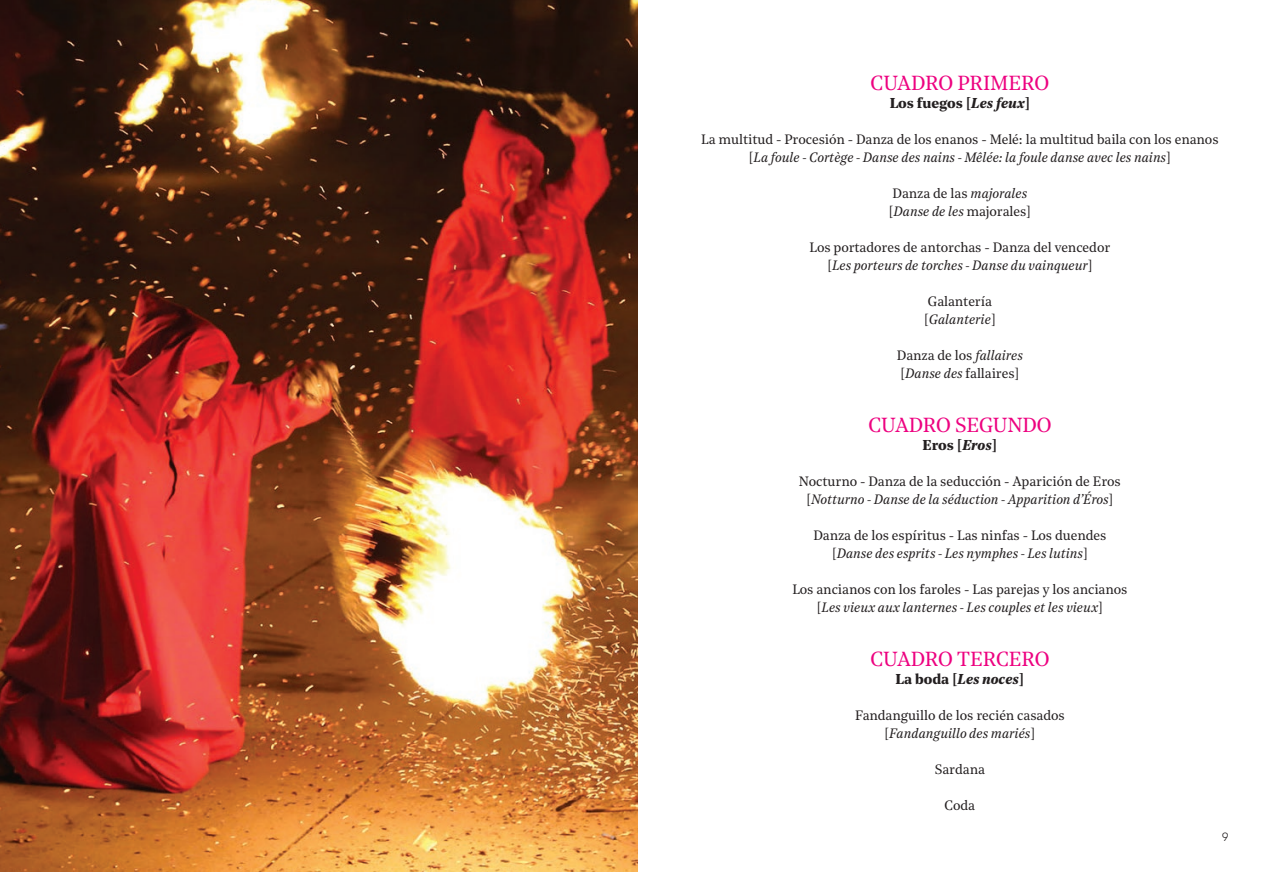
<style>
.page{position:relative;width:1276px;height:872px;background:#fff}
.page>*{position:absolute;margin:0;border:0;box-sizing:border-box;transform-origin:0 0}
.t1{font:20.25px "Noe Text";letter-spacing:-.005em;color:#ed0280}
.t2{font:700 14.25px "Noe Text";letter-spacing:-.005em;color:#231f20}
.t3{font:13.5px/18px "Noe Text";letter-spacing:-.005em;color:#231f20;text-align:center}
.t4{font:300 12px "Brown Pro";color:#231f20}
.s1{font-style:italic}
</style>
<div class="page">
<img style="left:0;top:0;width:638px;height:872px">
<h1 class="t1" style="left:870px;top:68px;width:180px">CUADRO PRIMERO</h1>
<p class="t2" style="left:889px;top:92px;width:142px">Los fuegos [<span class="s1">Les feux</span>]</p>
<p class="t3" style="left:701px;top:130px;width:519px">La multitud - Procesión - Danza de los enanos - Melé: la multitud baila con los enanos [<span class="s1">La foule - Cortège - Danse des nains - Mêlée: la foule danse avec les nains</span>]</p>
<p class="t3" style="left:888px;top:184px;width:144px;text-align:left">Danza de las <span class="s1">majorales </span>[<span class="s1">Danse de les</span> majorales]</p>
<p class="t3" style="left:809px;top:238px;width:302px">Los portadores de antorchas - Danza del vencedor [<span class="s1">Les porteurs de torches - Danse du vainqueur</span>]</p>
<p class="t3" style="left:923px;top:292px;width:74px">Galantería [<span class="s1">Galanterie</span>]</p>
<p class="t3" style="left:897px;top:346px;width:127px;text-align:left">Danza de los <span class="s1">fallaires </span>[<span class="s1">Danse des</span> fallaires]</p>
<h1 class="t1" style="left:868px;top:410px;width:185px">CUADRO SEGUNDO</h1>
<p class="t2" style="left:922px;top:434px;width:76px">Eros [<span class="s1">Eros</span>]</p>
<p class="t3" style="left:799px;top:472px;width:323px">Nocturno - Danza de la seducción - Aparición de Eros [<span class="s1">Notturno - Danse de la séduction - Apparition d’Éros</span>]</p>
<p class="t3" style="left:813px;top:526px;width:294px">Danza de los espíritus - Las ninfas - Los duendes [<span class="s1">Danse des esprits - Les nymphes - Les lutins</span>]</p>
<p class="t3" style="left:792px;top:580px;width:336px">Los ancianos con los faroles - Las parejas y los ancianos [<span class="s1">Les vieux aux lanternes - Les couples et les vieux</span>]</p>
<h1 class="t1" style="left:870px;top:644px;width:181px">CUADRO TERCERO</h1>
<p class="t2" style="left:895px;top:668px;width:130px">La boda [<span class="s1">Les noces</span>]</p>
<p class="t3" style="left:855px;top:706px;width:211px">Fandanguillo de los recién casados [<span class="s1">Fandanguillo des mariés</span>]</p>
<p class="t3" style="left:935px;top:760px;width:52px">Sardana</p>
<p class="t3" style="left:944px;top:796px;width:32px">Coda</p>
<p class="t4" style="left:1221px;top:827px;width:8px">9</p>
</div>
